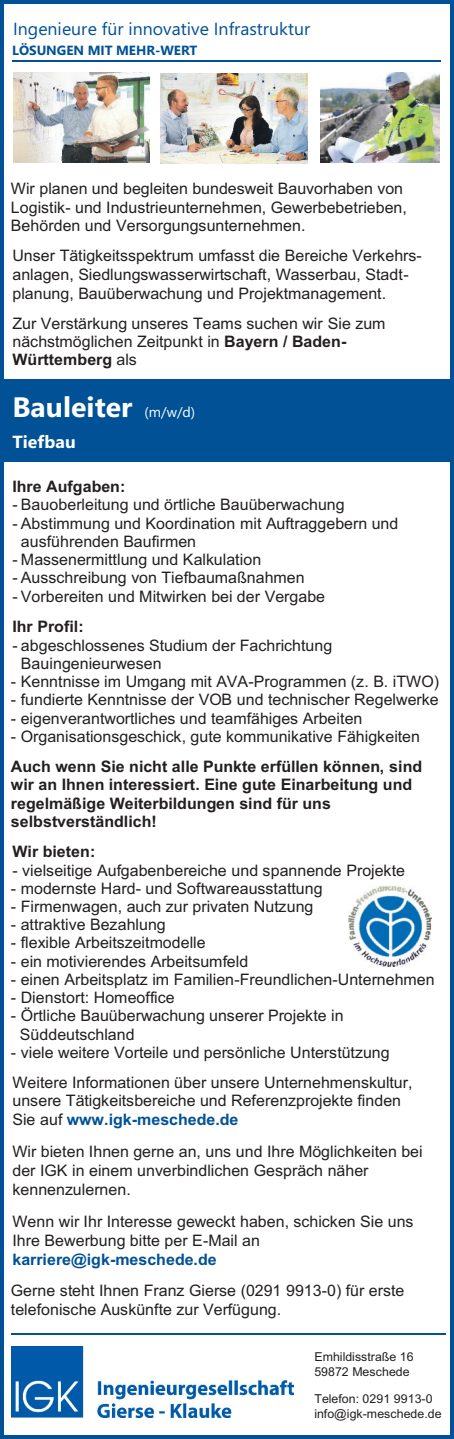
<style>
.page{position:relative;width:454px;height:1439px;background:#fff}
.page>*{position:absolute;margin:0;border:0;box-sizing:border-box;transform-origin:0 0}
.t1{font:700 28.18px "Segoe UI";color:#fff}
.t2{font:17.5px "Segoe UI";color:#015196}
.t3{font:700 17.5px "Segoe UI";letter-spacing:.005em;color:#fff}
.t4{font:15.92px/19.1px "Arial";letter-spacing:.005em;color:#231f20}
.t5{font:700 15.92px/18.2px "Arial";color:#231f20}
.t6{font:700 15.92px "Arial";letter-spacing:.005em;color:#015196}
.t7{font:700 13.3px "Segoe UI";letter-spacing:-.005em;color:#015196}
.t8{font:12.25px/15.2px "Arial";color:#231f20}
.s1{font-weight:700}
.s2{font-weight:400;font-size:14.17px}
.s3{font-weight:700;color:#015196}
</style>
<div class="page">
<svg style="left:0;top:0;width:3px;height:11px"></svg>
<hr style="left:3px;top:0;width:447px;height:3px;background:#015196">
<hr style="left:450px;top:0;width:4px;height:11px;background:#015196">
<hr style="left:0;top:11px;width:3px;height:368px;background:#015196">
<hr style="left:450px;top:11px;width:4px;height:368px;background:#015196">
<div style="left:3px;top:379px;width:447px;height:82px;background:#015196"></div>
<svg style="left:0;top:379px;width:3px;height:7px"></svg>
<svg style="left:450px;top:379px;width:4px;height:7px"></svg>
<hr style="left:0;top:386px;width:3px;height:75px;background:#015196">
<hr style="left:450px;top:386px;width:4px;height:75px;background:#015196">
<svg style="left:0;top:461px;width:3px;height:8px"></svg>
<svg style="left:450px;top:461px;width:4px;height:8px"></svg>
<hr style="left:0;top:469px;width:3px;height:966px;background:#015196">
<svg style="left:0;top:1435px;width:3px;height:4px"></svg>
<hr style="left:3px;top:1435px;width:447px;height:4px;background:#015196">
<hr style="left:450px;top:469px;width:4px;height:966px;background:#015196">
<svg style="left:450px;top:1435px;width:4px;height:4px"></svg>
<img style="left:348px;top:886px;width:83px;height:80px">
<hr style="left:12px;top:60px;width:429px;height:1px;background:#015196">
<img style="left:14px;top:72px;width:135px;height:91px">
<img style="left:320px;top:73px;width:119px;height:90px">
<img style="left:12px;top:1346px;width:282px;height:71px">
<hr style="left:11px;top:1332px;width:435px;height:2px;background:#015196">
<img style="left:160px;top:74px;width:147px;height:90px">
<p class="t2" style="left:13px;top:22px;width:298px">Ingenieure für innovative Infrastruktur</p>
<p class="t7" style="left:12px;top:43px;width:187px">LÖSUNGEN MIT MEHR-WERT</p>
<p class="t4" style="left:11px;top:180px;width:397px">Wir planen und begleiten bundesweit Bauvorhaben von<br>Logistik- und Industrieunternehmen, Gewerbebetrieben,<br>Behörden und Versorgungsunternehmen.</p>
<p class="t4" style="left:12px;top:247px;width:411px">Unser Tätigkeitsspektrum umfasst die Bereiche Verkehrs&shy;anlagen, Siedlungswasserwirtschaft, Wasserbau, Stadt&shy;planung, Bauüberwachung und Projektmanagement.</p>
<p class="t4" style="left:12px;top:315px;width:375px;line-height:18.2px">Zur Verstärkung unseres Teams suchen wir Sie zum nächstmöglichen Zeitpunkt in <span class="s1">Bayern / Baden-<br>Württemberg</span> als</p>
<h1 class="t1" style="left:12px;top:390px;width:184px">Bauleiter <span class="s2">(m/w/d)</span></h1>
<p class="t3" style="left:12px;top:432px;width:65px">Tiefbau</p>
<p class="t5" style="left:12px;top:477px;width:115px">Ihre Aufgaben:</p>
<p class="t4" style="left:12px;top:497px;width:334px">- Bauoberleitung und örtliche Bauüberwachung</p>
<p class="t4" style="left:21px;top:515px;width:379px;line-height:18.2px;text-indent:-9px">- Abstimmung und Koordination mit Auftraggebern und ausführenden Baufirmen</p>
<p class="t4" style="left:12px;top:551px;width:250px">- Massenermittlung und Kalkulation</p>
<p class="t4" style="left:12px;top:570px;width:294px">- Ausschreibung von Tiefbaumaßnahmen</p>
<p class="t4" style="left:12px;top:588px;width:314px">- Vorbereiten und Mitwirken bei der Vergabe</p>
<p class="t5" style="left:12px;top:618px;width:73px">Ihr Profil:</p>
<p class="t4" style="left:21px;top:637px;width:313px;line-height:18.2px;text-indent:-9px">- abgeschlossenes Studium der Fachrichtung<br>Bauingenieurwesen</p>
<p class="t4" style="left:11px;top:673px;width:430px">- Kenntnisse im Umgang mit AVA-Programmen (z. B. iTWO)</p>
<p class="t4" style="left:11px;top:691px;width:429px">- fundierte Kenntnisse der VOB und technischer Regelwerke</p>
<p class="t4" style="left:11px;top:710px;width:353px">- eigenverantwortliches und teamfähiges Arbeiten</p>
<p class="t4" style="left:11px;top:728px;width:411px">- Organisationsgeschick, gute kommunikative Fähigkeiten</p>
<p class="t5" style="left:11px;top:757px;width:413px">Auch wenn Sie nicht alle Punkte erfüllen können, sind wir an Ihnen interessiert. Eine gute Einarbeitung und regelmäßige Weiterbildungen sind für uns selbstverständlich!</p>
<p class="t5" style="left:12px;top:842px;width:84px">Wir bieten:</p>
<p class="t4" style="left:12px;top:862px;width:394px">- vielseitige Aufgabenbereiche und spannende Projekte</p>
<p class="t4" style="left:11px;top:880px;width:313px">- modernste Hard- und Softwareausstattung</p>
<p class="t4" style="left:11px;top:898px;width:304px">- Firmenwagen, auch zur privaten Nutzung</p>
<p class="t4" style="left:11px;top:916px;width:156px">- attraktive Bezahlung</p>
<p class="t4" style="left:11px;top:934px;width:196px">- flexible Arbeitszeitmodelle</p>
<p class="t4" style="left:11px;top:953px;width:239px">- ein motivierendes Arbeitsumfeld</p>
<p class="t4" style="left:11px;top:971px;width:425px">- einen Arbeitsplatz im Familien-Freundlichen-Unternehmen</p>
<p class="t4" style="left:11px;top:989px;width:165px">- Dienstort: Homeoffice</p>
<p class="t4" style="left:20px;top:1008px;width:325px;line-height:18.2px;text-indent:-9px">- Örtliche Bauüberwachung unserer Projekte in<br>Süddeutschland</p>
<p class="t4" style="left:11px;top:1038px;width:403px;line-height:30.4px">- viele weitere Vorteile und persönliche Unterstützung<br>Weitere Informationen über unsere Unternehmenskultur,</p>
<p class="t4" style="left:12px;top:1092px;width:390px">unsere Tätigkeitsbereiche und Referenzprojekte finden<br>Sie auf <span class="s3">www.igk-meschede.de</span></p>
<p class="t4" style="left:12px;top:1143px;width:412px">Wir bieten Ihnen gerne an, uns und Ihre Möglichkeiten bei der IGK in einem unverbindlichen Gespräch näher kennenzulernen.</p>
<p class="t4" style="left:12px;top:1213px;width:403px">Wenn wir Ihr Interesse geweckt haben, schicken Sie uns<br>Ihre Bewerbung bitte per E-Mail an</p>
<p class="t6" style="left:12px;top:1249px;width:206px">karriere@igk-meschede.de</p>
<p class="t4" style="left:11px;top:1282px;width:395px">Gerne steht Ihnen Franz Gierse (0291 9913-0) für erste telefonische Auskünfte zur Verfügung.</p>
<p class="t8" style="left:314px;top:1350px;width:101px">Emhildisstraße 16<br>59872 Meschede</p>
<p class="t8" style="left:314px;top:1391px;width:129px">Telefon: 0291 9913-0 info@igk-meschede.de</p>
</div>
